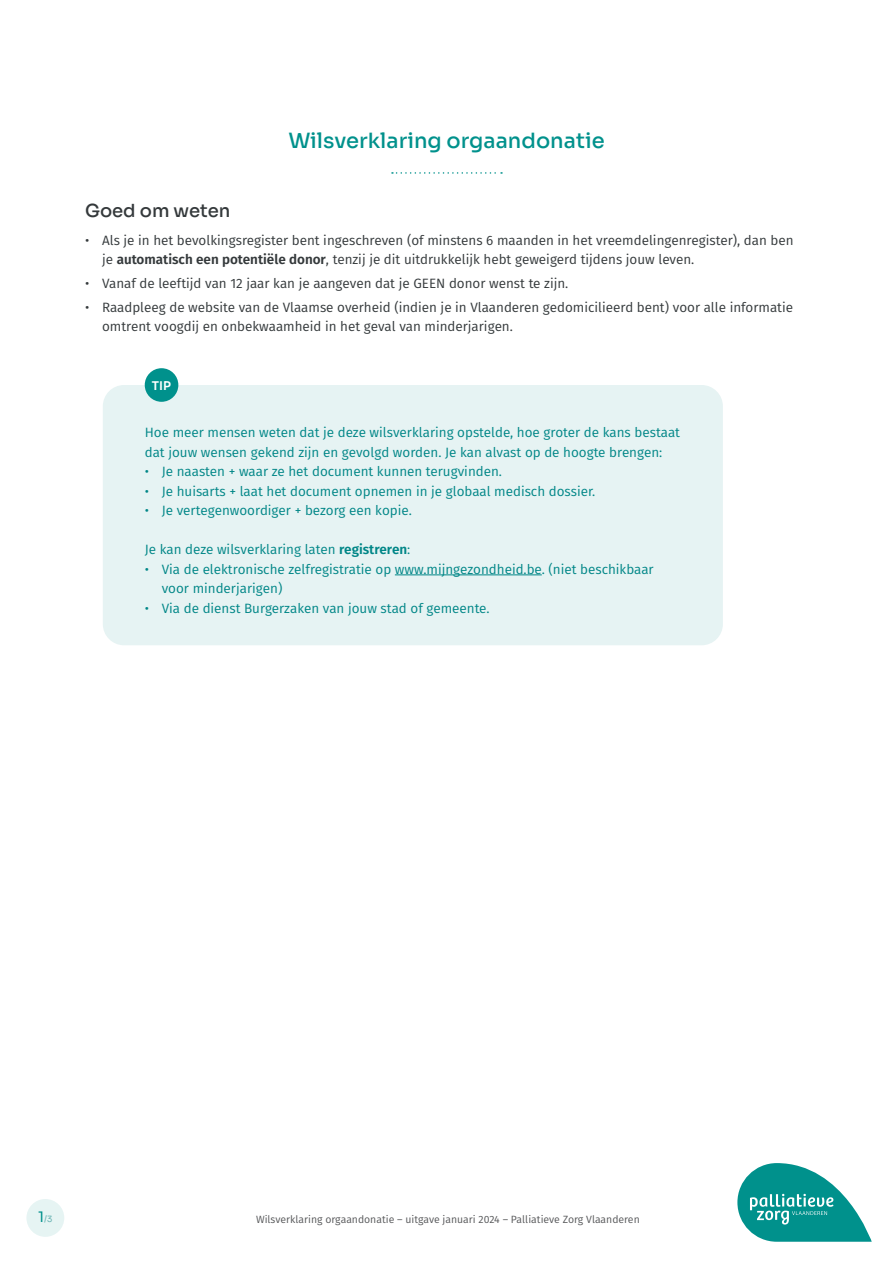
<style>
.page{position:relative;width:893px;height:1263px;background:#fff}
.page>*{position:absolute;margin:0;border:0;box-sizing:border-box;transform-origin:0 0}
.t1{font:500 21px "Sora";color:#00918c}
.t2{font:500 18px "Sora";color:#34393b}
.BODY{font:13.5px/19.5px "Fira Sans";color:#008687}
.t3{font:13.5px/19.5px "Fira Sans";color:#34393b}
.t4{font:600 12px "Sora";color:#fff}
.BODY-2{font:10.5px "Fira Sans";color:#57585a}
.t5{font:8.7px "Sora";color:#66b1b1}
.s1{font-weight:600}
.s2{font-size:14.4px;color:#00918c}
</style>
<div class="page">
<div style="left:26px;top:1199px;width:38px;height:38px;background:#e6f4f3;border-radius:50%"></div>
<svg style="left:737px;top:1163px;width:135px;height:79px"></svg>
<svg style="left:392px;top:172px;width:110px;height:2px"></svg>
<div style="left:103px;top:385px;width:620px;height:260px;background:#e6f3f3;border-radius:21px"></div>
<hr style="left:395px;top:574px;width:147px;height:1px;background:#008687">
<div style="left:145px;top:368px;width:33px;height:34px;background:#00918c;border-radius:50%"></div>
<h1 class="t1" style="left:288px;top:123px;width:318px">Wilsverklaring orgaandonatie</h1>
<h3 class="t2" style="left:85px;top:196px;width:147px">Goed om weten</h3>
<p class="t3" style="left:102px;top:230px;width:693px;text-indent:-17px">• Als je in het bevolkingsregister bent ingeschreven (of minstens 6 maanden in het vreemdelingenregister), dan ben je <span class="s1">automatisch een potentiële donor</span>, tenzij je dit uitdrukkelijk hebt geweigerd tijdens jouw leven.</p>
<p class="t3" style="left:85px;top:273px;width:485px">• Vanaf de leeftijd van 12 jaar kan je aangeven dat je GEEN donor wenst te zijn.</p>
<p class="t3" style="left:102px;top:297px;width:693px;text-indent:-17px">• Raadpleeg de website van de Vlaamse overheid (indien je in Vlaanderen gedomicilieerd bent) voor alle informatie omtrent voogdij en onbekwaamheid in het geval van minderjarigen.</p>
<p class="t4" style="left:152px;top:375px;width:21px">TIP</p>
<p class="BODY" style="left:145px;top:422px;width:537px">Hoe meer mensen weten dat je deze wilsverklaring opstelde, hoe groter de kans bestaat dat jouw wensen gekend zijn en gevolgd worden. Je kan alvast op de hoogte brengen:</p>
<p class="BODY" style="left:145px;top:461px;width:359px">• Je naasten + waar ze het document kunnen terugvinden.</p>
<p class="BODY" style="left:145px;top:481px;width:452px">• Je huisarts + laat het document opnemen in je globaal medisch dossier.</p>
<p class="BODY" style="left:145px;top:500px;width:269px">• Je vertegenwoordiger + bezorg een kopie.</p>
<p class="BODY" style="left:145px;top:539px;width:267px">Je kan deze wilsverklaring laten <span class="s1">registreren</span>:</p>
<p class="BODY" style="left:162px;top:559px;width:493px;text-indent:-17px">• Via de elektronische zelfregistratie op www.mijngezondheid.be. (niet beschikbaar voor minderjarigen)</p>
<p class="BODY" style="left:145px;top:598px;width:346px">• Via de dienst Burgerzaken van jouw stad of gemeente.</p>
<p class="t5" style="left:38px;top:1212px;width:16px"><span class="s2">1</span>/3</p>
<p class="BODY-2" style="left:256px;top:1211px;width:385px">Wilsverklaring orgaandonatie – uitgave januari 2024 – Palliatieve Zorg Vlaanderen</p>
</div>
